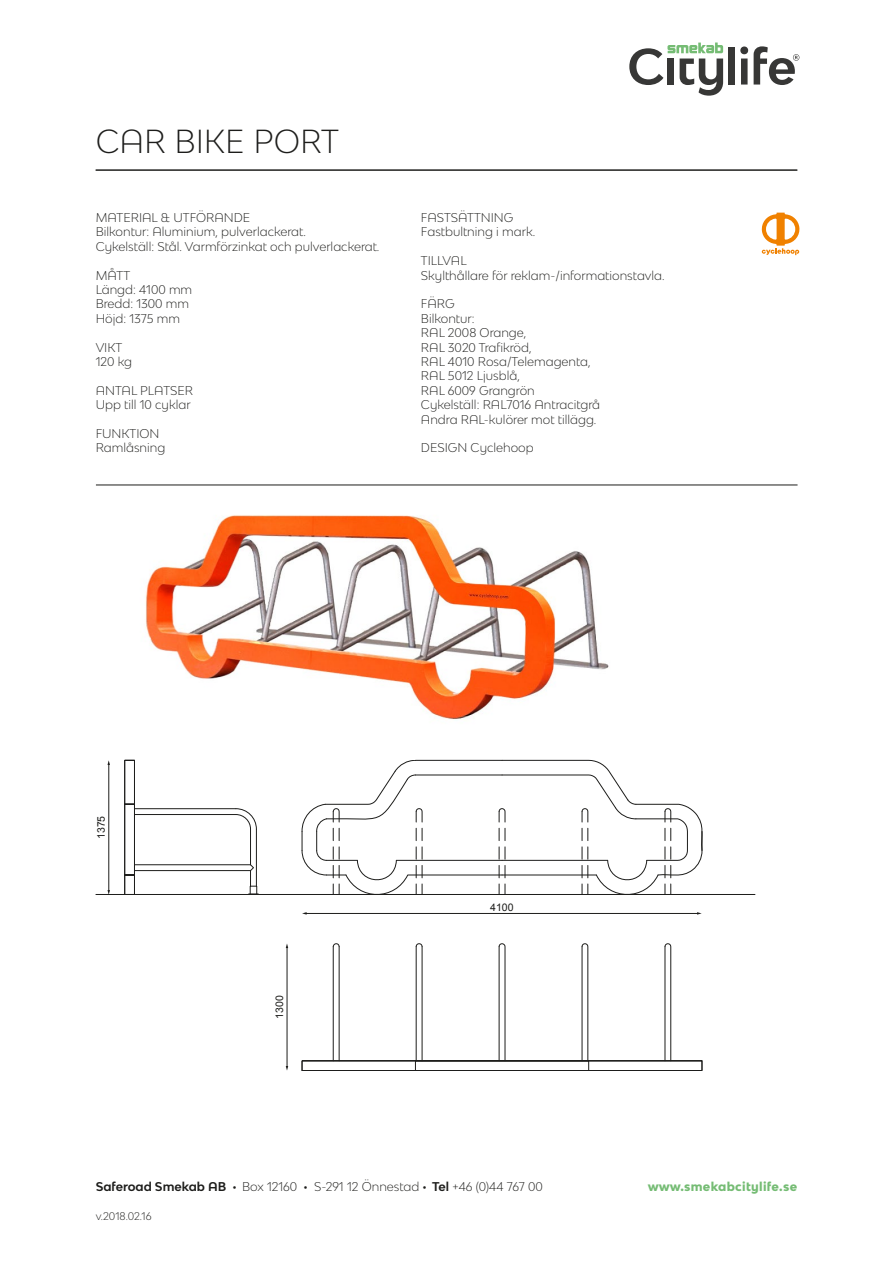
<style>
.page{position:relative;width:893px;height:1263px;background:#fff}
.page>*{position:absolute;margin:0;border:0;box-sizing:border-box;transform-origin:0 0}
.t1{font:300 31.5px "Bw Modelica SS01";color:#1d1d1b}
.t2{font:300 12px/14.4px "Bw Modelica SS01";color:#1d1d1b}
.t3{font:800 12px "Bw Modelica SS01";letter-spacing:.025em;color:#75bc74}
.t4{font:300 10.5px "Bw Modelica SS01";color:#1d1d1b}
.t5{font:10.5px "Arial";color:#1d1d1b}
.s1{font-weight:700}
.s2{font-weight:800}
</style>
<div class="page">
<svg style="left:629px;top:43px;width:94px;height:53px"></svg>
<div style="left:728px;top:47px;width:7px;height:38px;background:#373736"></div>
<svg style="left:740px;top:46px;width:8px;height:39px"></svg>
<svg style="left:754px;top:46px;width:45px;height:39px"></svg>
<img style="left:145px;top:515px;width:464px;height:204px">
<hr style="left:96px;top:170px;width:701px;height:1px;background:#1d1d1b">
<hr style="left:96px;top:485px;width:701px;height:1px;background:#1d1d1b">
<svg style="left:762px;top:213px;width:37px;height:42px"></svg>
<hr style="left:109px;top:764px;width:1px;height:127px;background:#1d1d1b">
<hr style="left:306px;top:913px;width:392px;height:1px;background:#1d1d1b">
<hr style="left:287px;top:947px;width:1px;height:120px;background:#1d1d1b">
<hr style="left:96px;top:894px;width:659px;height:1px;background:#1d1d1b">
<svg style="left:302px;top:760px;width:401px;height:134px"></svg>
<div style="left:250px;top:886px;width:7px;height:8px;border:1px solid #1d1d1b"></div>
<hr style="left:134px;top:864px;width:116px;height:1px;background:#1d1d1b">
<hr style="left:134px;top:870px;width:116px;height:1px;background:#1d1d1b">
<hr style="left:250px;top:829px;width:1px;height:36px;background:#1d1d1b">
<hr style="left:134px;top:814px;width:102px;height:1px;background:#1d1d1b">
<hr style="left:256px;top:829px;width:1px;height:57px;background:#1d1d1b">
<svg style="left:235px;top:808px;width:22px;height:22px"></svg>
<hr style="left:134px;top:808px;width:102px;height:1px;background:#1d1d1b">
<svg style="left:250px;top:864px;width:4px;height:22px"></svg>
<svg style="left:124px;top:760px;width:11px;height:134px"></svg>
<svg style="left:302px;top:943px;width:400px;height:128px"></svg>
<hr style="left:415px;top:1070px;width:174px;height:1px;background:#1d1d1b">
<h1 class="t1" style="left:96px;top:121px;width:245px">CAR BIKE PORT</h1>
<p class="t2" style="left:96px;top:210px;width:285px">MATERIAL &amp; UTFÖRANDE<br>Bilkontur: Aluminium, pulverlackerat.<br>Cykelställ: Stål. Varmförzinkat och pulverlackerat.</p>
<p class="t2" style="left:96px;top:268px;width:98px">MÅTT<br>Längd: 4100 mm<br>Bredd: 1300 mm<br>Höjd: 1375 mm</p>
<p class="t2" style="left:96px;top:340px;width:38px">VIKT<br>120 kg</p>
<p class="t2" style="left:96px;top:383px;width:99px">ANTAL PLATSER<br>Upp till 10 cyklar</p>
<p class="t2" style="left:96px;top:426px;width:71px">FUNKTION<br>Ramlåsning</p>
<p class="t2" style="left:421px;top:210px;width:116px">FASTSÄTTNING<br>Fastbultning i mark.</p>
<p class="t2" style="left:421px;top:253px;width:245px">TILLVAL<br>Skylthållare för reklam-/informationstavla.</p>
<p class="t2" style="left:421px;top:296px;width:181px">FÄRG<br>Bilkontur:<br>RAL 2008 Orange,<br>RAL 3020 Trafikröd,<br>RAL 4010 Rosa/Telemagenta,<br>RAL 5012 Ljusblå,<br>RAL 6009 Grangrön<br>Cykelställ: RAL7016 Antracitgrå<br>Andra RAL-kulörer mot tillägg.</p>
<p class="t2" style="left:421px;top:440px;width:114px">DESIGN Cyclehoop</p>
<p class="t5" style="left:94px;top:839px;width:25px;rotate:-90deg">1375</p>
<p class="t5" style="left:273px;top:1019px;width:25px;rotate:-90deg">1300</p>
<p class="t5" style="left:490px;top:900px;width:25px">4100</p>
<p class="t2" style="left:96px;top:1179px;width:449px"><span class="s1">Saferoad Smekab AB</span> <span class="s2">·</span> Box 12160 <span class="s2">·</span> S-291 12 Önnestad <span class="s2">·</span> <span class="s1">Tel</span> +46 (0)44 767 00</p>
<p class="t3" style="left:648px;top:1179px;width:151px">www.smekabcitylife.se</p>
<p class="t4" style="left:96px;top:1209px;width:57px">v.2018.02.16</p>
</div>
